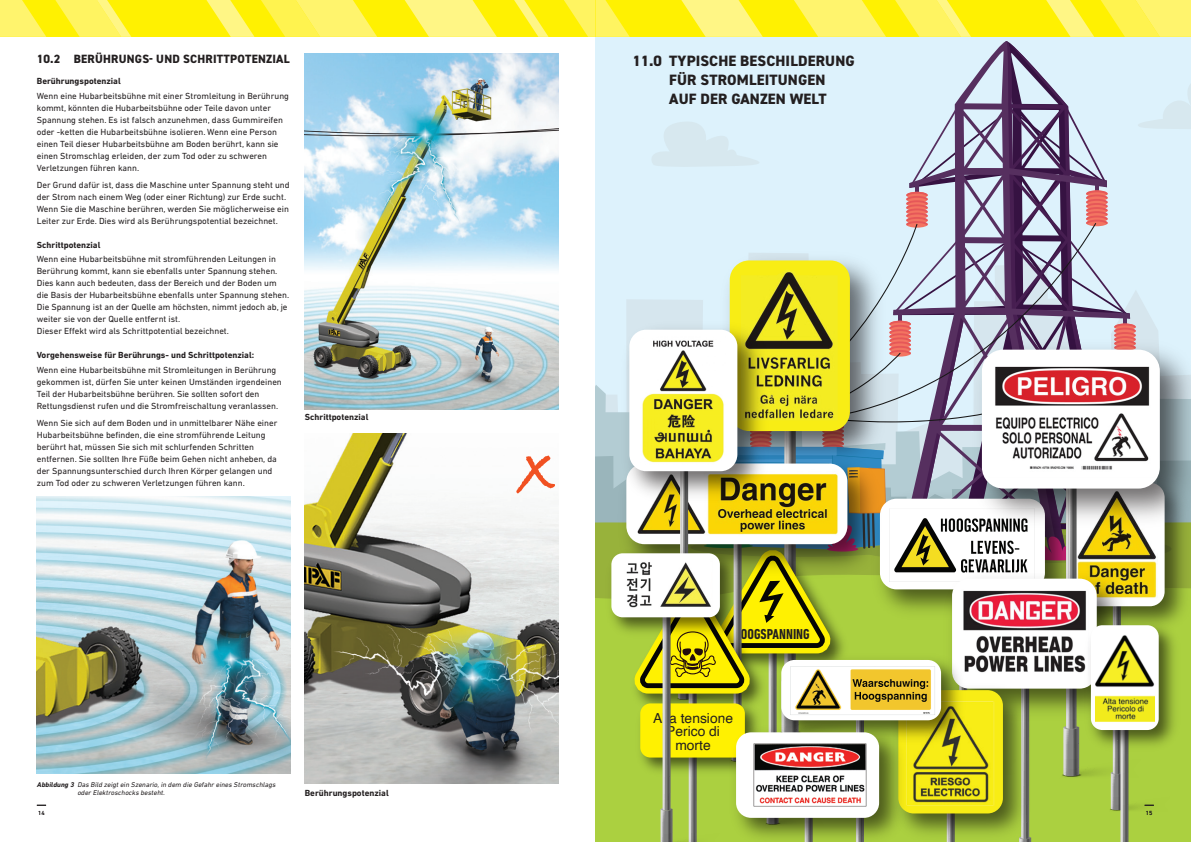
<style>
.page{position:relative;width:1191px;height:842px;background:#fff}
.page>*{position:absolute;margin:0;border:0;box-sizing:border-box;transform-origin:0 0}
.Body{font:700 72px "Bradley Hand ITCTT";color:#f15122}
.TOC_Title{font:800 15px/19px "DIN2014";letter-spacing:.01em;color:#231f20;text-align:center}
.t1{font:700 condensed 14.6px "DIN Next LT Pro";color:#231f20}
.t2{font:13.8px/13.8px "Helvetica";color:#231f20;text-align:center}
.TOC_Subtitle{font:800 12px "DIN2014";letter-spacing:.02em;color:#231f20}
.Body-2{font:9px/12px "DIN Next LT Pro";color:#231f20}
.Boby_Subs{font:700 9px "DIN Next LT Pro";color:#231f20}
.Figures{font:italic 7px/8.4px "DIN Next LT Pro";color:#231f20}
.t3{font:6px "DIN Next LT Pro";color:#231f20}
.s1{font-weight:700}
</style>
<div class="page">
<img style="left:305px;top:54px;width:253px;height:355px">
<img style="left:305px;top:434px;width:253px;height:349px">
<img style="left:37px;top:496px;width:254px;height:277px">
<div style="left:0;top:0;width:595px;height:37px;background:#fff101"></div>
<svg style="left:514px;top:0;width:34px;height:37px"></svg>
<svg style="left:206px;top:0;width:171px;height:37px"></svg>
<svg style="left:404px;top:0;width:93px;height:37px"></svg>
<svg style="left:0;top:0;width:131px;height:37px"></svg>
<img style="left:558px;top:0;width:633px;height:842px">
<p class="TOC_Subtitle" style="left:37px;top:51px;width:254px">10.2 BERÜHRUNGS- UND SCHRITTPOTENZIAL</p>
<p class="Boby_Subs" style="left:37px;top:75px;width:85px">Berührungspotenzial</p>
<p class="Body-2" style="left:37px;top:89px;width:254px">Wenn eine Hubarbeitsbühne mit einer Stromleitung in Berührung kommt, könnten die Hubarbeitsbühne oder Teile davon unter Spannung stehen. Es ist falsch anzunehmen, dass Gummireifen oder -ketten die Hubarbeitsbühne isolieren. Wenn eine Person einen Teil dieser Hubarbeitsbühne am Boden berührt, kann sie einen Stromschlag erleiden, der zum Tod oder zu schweren Verletzungen führen kann.</p>
<p class="Body-2" style="left:37px;top:179px;width:254px">Der Grund dafür ist, dass die Maschine unter Spannung steht und der Strom nach einem Weg (oder einer Richtung) zur Erde sucht.<br>Wenn Sie die Maschine berühren, werden Sie möglicherweise ein Leiter zur Erde. Dies wird als Berührungspotential bezeichnet.</p>
<p class="Boby_Subs" style="left:37px;top:239px;width:65px">Schrittpotenzial</p>
<p class="Body-2" style="left:37px;top:253px;width:254px">Wenn eine Hubarbeitsbühne mit stromführenden Leitungen in Berührung kommt, kann sie ebenfalls unter Spannung stehen.<br>Dies kann auch bedeuten, dass der Bereich und der Boden um die Basis der Hubarbeitsbühne ebenfalls unter Spannung stehen.<br>Die Spannung ist an der Quelle am höchsten, nimmt jedoch ab, je weiter sie von der Quelle entfernt ist.<br>Dieser Effekt wird als Schrittpotential bezeichnet.</p>
<p class="Boby_Subs" style="left:37px;top:349px;width:219px">Vorgehensweise für Berührungs- und Schrittpotenzial:</p>
<p class="Body-2" style="left:37px;top:363px;width:246px">Wenn eine Hubarbeitsbühne mit Stromleitungen in Berührung gekommen ist, dürfen Sie unter keinen Umständen irgendeinen Teil der Hubarbeitsbühne berühren. Sie sollten sofort den Rettungsdienst rufen und die Stromfreischaltung veranlassen.</p>
<p class="Body-2" style="left:37px;top:417px;width:242px">Wenn Sie sich auf dem Boden und in unmittelbarer Nähe einer Hubarbeitsbühne befinden, die eine stromführende Leitung berührt hat, müssen Sie sich mit schlurfenden Schritten entfernen. Sie sollten Ihre Füße beim Gehen nicht anheben, da der Spannungsunterschied durch Ihren Körper gelangen und zum Tod oder zu schweren Verletzungen führen kann.</p>
<p class="Boby_Subs" style="left:305px;top:411px;width:65px">Schrittpotenzial</p>
<p class="Figures" style="left:77px;top:780px;width:201px;text-indent:-40px"><span class="s1">Abbildung 3</span> Das Bild zeigtein Szenario,in dem die Gefahr eines Stromschlags oder Elektroschocks besteht.</p>
<p class="Boby_Subs" style="left:305px;top:788px;width:85px">Berührungspotenzial</p>
<p class="TOC_Title" style="left:632px;top:51px;width:224px">11.0 TYPISCHE BESCHILDERUNG<br>FÜR STROMLEITUNGEN<br>AUF DER GANZEN WELT</p>
<p class="Body" style="left:520px;top:412px;width:36px">x</p>
<p class="t1" style="left:734px;top:626px;width:77px">HOOGSPANNING</p>
<p class="t2" style="left:653px;top:711px;width:81px">Alta tensione<br>Perico di morte</p>
<p class="t3" style="left:38px;top:809px;width:8px">14</p>
<p class="t3" style="left:1146px;top:809px;width:8px">15</p>
</div>
